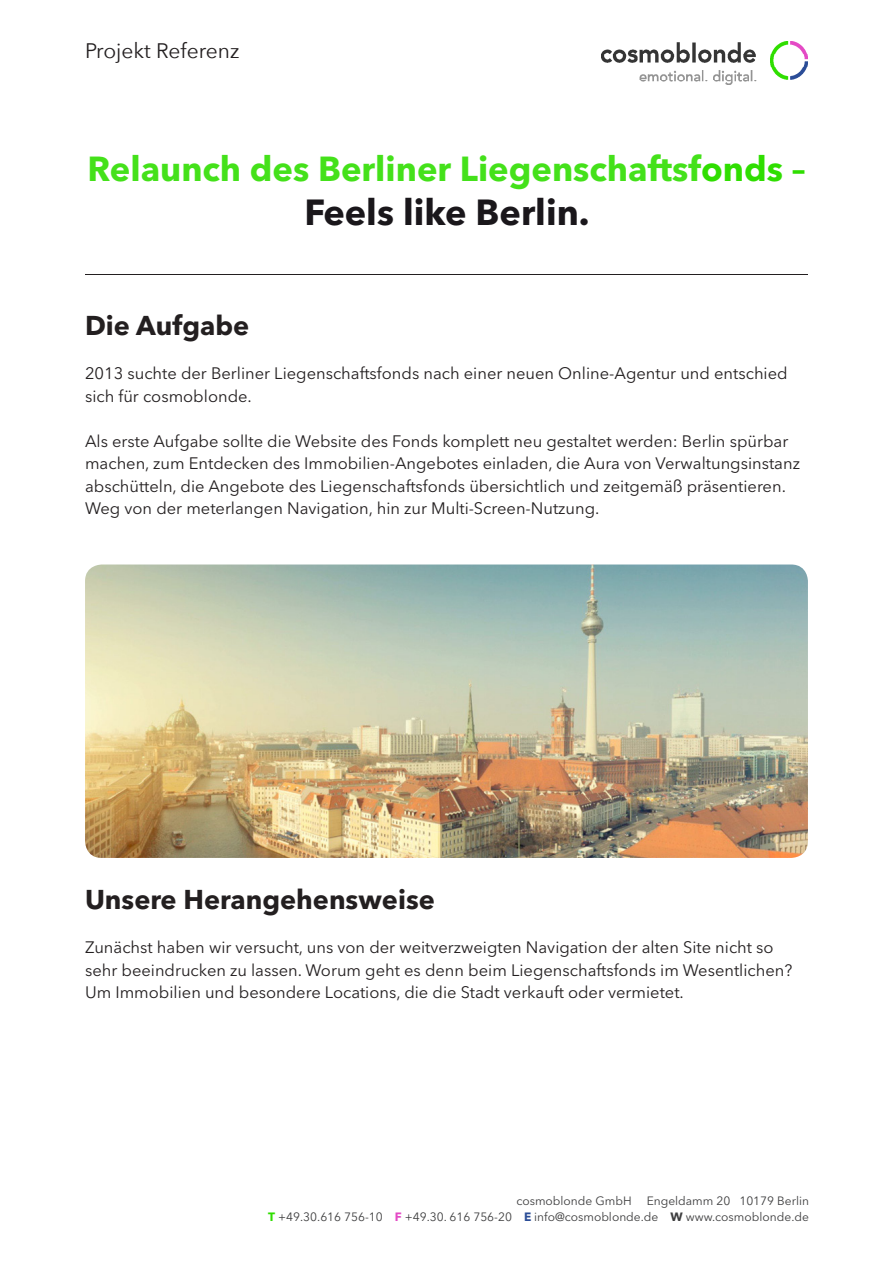
<style>
.page{position:relative;width:893px;height:1263px;background:#fff}
.page>*{position:absolute;margin:0;border:0;box-sizing:border-box;transform-origin:0 0}
.t1{font:700 36px "Avenir Next LT Pro";color:#1a171b}
.t2{font:700 34.5px "Avenir Next LT Pro";color:#44e11a}
.t3{font:700 27px "Avenir Next LT Pro";color:#231f20}
.t4{font:21px "Avenir Next";color:#231f20}
.t5{font:16.5px/22.5px "Avenir Next LT Pro";color:#231f20}
.t6{font:12px/16.2px "Avenir Next LT Pro";color:#3e3e3f;text-align:right}
.s1{color:#2fde00}
.s2{font-weight:700;color:#2fde00}
.s3{font-weight:700;color:#e44ac5}
.s4{font-weight:700;color:#2b4d97}
.s5{font-weight:700}
</style>
<div class="page">
<img style="left:602px;top:41px;width:206px;height:44px">
<img style="left:85px;top:564px;width:723px;height:294px">
<hr style="left:85px;top:274px;width:723px;height:1px;background:#231f20">
<p class="t4" style="left:85px;top:33px;width:156px">Projekt Referenz</p>
<p class="t2" style="left:87px;top:148px;width:720px">Relaunch des Berliner Liegenschaftsf<span class="s1">onds –</span></p>
<p class="t1" style="left:304px;top:190px;width:287px">Feels like Berlin.</p>
<p class="t3" style="left:85px;top:309px;width:166px">Die Aufgabe</p>
<p class="t5" style="left:85px;top:362px;width:704px">2013 suchte der Berliner Liegenschaftsfonds nach einer neuen Online-Agentur und entschied sich für cosmoblonde.</p>
<p class="t5" style="left:85px;top:430px;width:716px">Als erste Aufgabe sollte die Website des Fonds komplett neu gestaltet werden: Berlin spürbar machen, zum Entdecken des Immobilien-Angebotes einladen, die Aura von Verwaltungsinstanz abschütteln, die Angebote des Liegenschaftsfonds übersichtlich und zeitgemäß präsentieren.<br>Weg von der meterlangen Navigation, hin zur Multi-Screen-Nutzung.</p>
<p class="t3" style="left:85px;top:883px;width:351px">Unsere Herangehensweise</p>
<p class="t5" style="left:85px;top:936px;width:709px">Zunächst haben wir versucht, uns von der weitverzweigten Navigation der alten Site nicht so sehr beeindrucken zu lassen. Worum geht es denn beim Liegenschaftsfonds im Wesentlichen?<br>Um Immobilien und besondere Locations, die die Stadt verkauft oder vermietet.</p>
<p class="t6" style="left:268px;top:1192px;width:542px">Engeldamm 20 10179 Berlin<br><span class="s2">T</span> +49.30.616 756-10 <span class="s3">F</span> +49.30. 616 756-20 <span class="s4">E</span> info@cosmoblonde.de <span class="s5">W</span> www.cosmoblonde.de</p>
<p class="t6" style="left:516px;top:1192px;width:117px">cosmoblonde GmbH</p>
</div>
